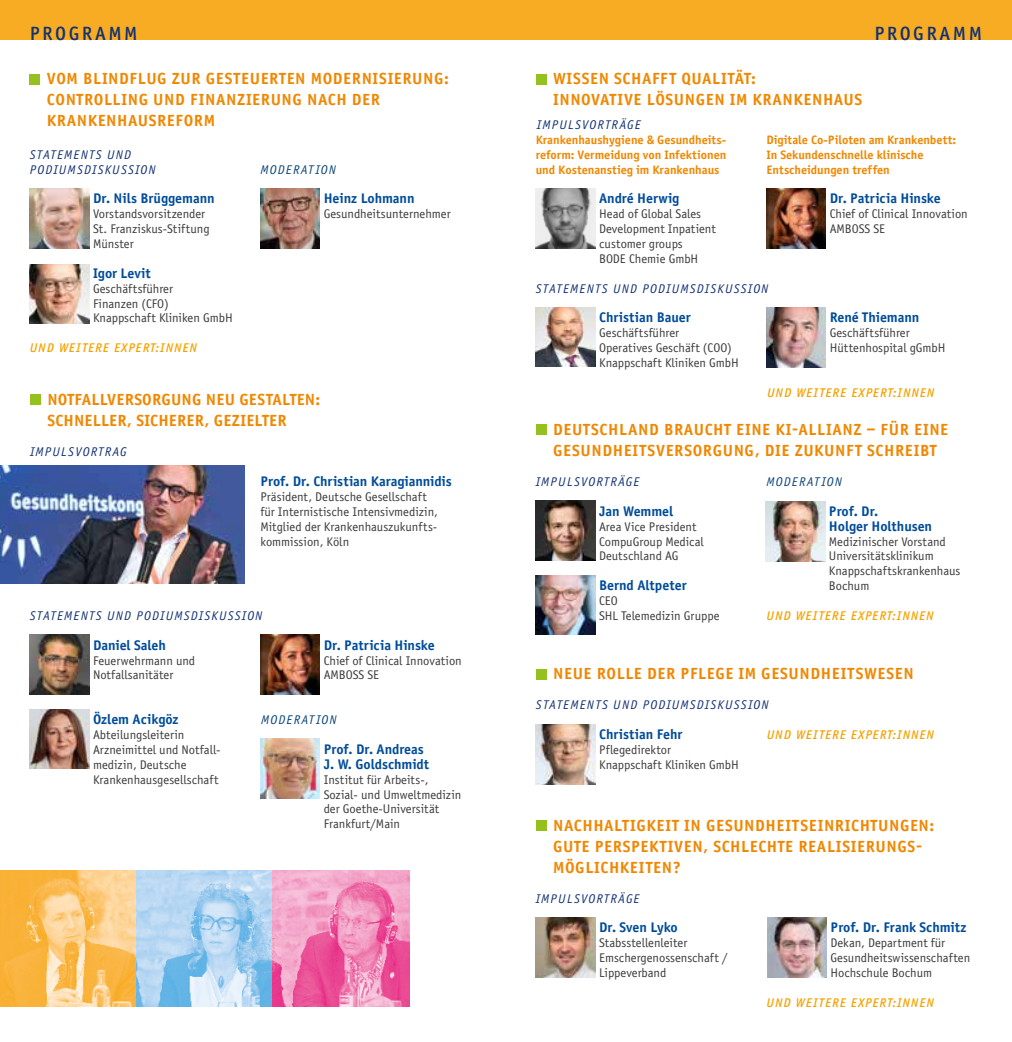
<style>
.page{position:relative;width:1012px;height:1042px;background:#fff}
.page>*{position:absolute;margin:0;border:0;box-sizing:border-box;transform-origin:0 0}
.t1{font:19.25px "Officina Sans Medium ITC";letter-spacing:.13em;color:#123274}
.t2{font:16.1px/21px "Officina Sans Bold ITC";letter-spacing:.035em;color:#f18700}
.t3{font:16.1px/21px "Officina Sans Bold ITC";letter-spacing:.01em;color:#f18700}
.t4{font:14px/14.9px "Officina Sans Bold ITC";letter-spacing:-.005em;color:#004c99}
.t5{font:12.6px/14.9px "Officina Sans ITC";letter-spacing:-.005em;color:#3c3c3b}
.t6{font:italic 12.6px/14.9px "Officina Sans ITC";letter-spacing:.09em;color:#123274}
.t7{font:italic 12.6px "Officina Sans Medium ITC";letter-spacing:.07em;color:#f6a200}
.t8{font:italic 12.6px "Officina Sans ITC";letter-spacing:.09em;color:#0a4479}
.t9{font:12.25px/14.9px "Officina Sans Bold ITC";color:#f18700;text-align:justify}
</style>
<div class="page">
<img style="left:0;top:466px;width:244px;height:118px">
<img style="left:536px;top:501px;width:59px;height:59px">
<div style="left:0;top:0;width:521px;height:40px;background:#f8ac23"></div>
<div style="left:491px;top:0;width:521px;height:40px;background:#f8ac23"></div>
<div style="left:30px;top:394px;width:11px;height:11px;background:#95c11f"></div>
<div style="left:29px;top:74px;width:11px;height:10px;background:#95c11f"></div>
<div style="left:536px;top:74px;width:11px;height:10px;background:#95c11f"></div>
<img style="left:260px;top:739px;width:60px;height:59px">
<img style="left:260px;top:634px;width:60px;height:60px">
<img style="left:30px;top:709px;width:59px;height:59px">
<img style="left:30px;top:634px;width:59px;height:60px">
<img style="left:536px;top:188px;width:59px;height:60px">
<div style="left:536px;top:669px;width:11px;height:10px;background:#95c11f"></div>
<div style="left:536px;top:820px;width:11px;height:11px;background:#95c11f"></div>
<img style="left:536px;top:724px;width:59px;height:60px">
<img style="left:536px;top:917px;width:59px;height:60px">
<img style="left:767px;top:917px;width:60px;height:60px">
<img style="left:30px;top:188px;width:59px;height:60px">
<img style="left:30px;top:264px;width:59px;height:60px">
<img style="left:260px;top:188px;width:60px;height:60px">
<img style="left:766px;top:188px;width:60px;height:60px">
<img style="left:0;top:870px;width:136px;height:137px">
<svg style="left:136px;top:870px;width:137px;height:137px;background:#abd1f0"></svg>
<svg style="left:273px;top:870px;width:136px;height:137px;background:#ef86b6"></svg>
<img style="left:766px;top:502px;width:59px;height:59px">
<img style="left:536px;top:307px;width:59px;height:60px">
<img style="left:766px;top:307px;width:60px;height:60px">
<div style="left:536px;top:424px;width:11px;height:11px;background:#95c11f"></div>
<img style="left:536px;top:575px;width:59px;height:60px">
<h1 class="t1" style="left:30px;top:20px;width:109px">PROGRAMM</h1>
<h1 class="t1" style="left:874px;top:20px;width:109px">PROGRAMM</h1>
<p class="t2" style="left:47px;top:68px;width:404px">VOM BLINDFLUG ZUR GESTEUERTEN MODERNISIERUNG:<br>CONTROLLING UND FINANZIERUNG NACH DER<br>KRANKENHAUSREFORM</p>
<p class="t2" style="left:553px;top:68px;width:311px">WISSEN SCHAFFT QUALITÄT:<br>INNOVATIVE LÖSUNGEN IM KRANKENHAUS</p>
<p class="t6" style="left:537px;top:117px;width:105px">IMPULSVORTRÄGE</p>
<p class="t9" style="left:536px;top:132px;width:192px">Krankenhaushygiene &amp; Gesundheits&shy;reform: Vermeidung von Infektionen und Kostenanstieg im Krankenhaus</p>
<p class="t4" style="left:599px;top:191px;width:82px">André Herwig</p>
<p class="t5" style="left:599px;top:206px;width:118px">Head of Global Sales<br>Development Inpatient customer groups<br>BODE Chemie GmbH</p>
<p class="t9" style="left:766px;top:132px;width:191px;text-align:left">Digitale Co-Piloten am Krankenbett:<br>In Sekundenschnelle klinische<br>Entscheidungen treffen</p>
<p class="t4" style="left:830px;top:191px;width:113px">Dr. Patricia Hinske</p>
<p class="t5" style="left:830px;top:206px;width:140px">Chief of Clinical Innovation<br>AMBOSS SE</p>
<p class="t6" style="left:30px;top:147px;width:127px">STATEMENTS UND<br>PODIUMSDISKUSSION</p>
<p class="t4" style="left:93px;top:191px;width:123px">Dr. Nils Brüggemann</p>
<p class="t5" style="left:93px;top:206px;width:118px">Vorstandsvorsitzender<br>St. Franziskus-Stiftung<br>Münster</p>
<p class="t4" style="left:93px;top:265px;width:59px">Igor Levit</p>
<p class="t5" style="left:93px;top:280px;width:141px">Geschäftsführer<br>Finanzen (CFO)<br>Knappschaft Kliniken GmbH</p>
<p class="t7" style="left:30px;top:340px;width:169px">UND WEITERE EXPERT:INNEN</p>
<p class="t8" style="left:260px;top:161px;width:77px">MODERATION</p>
<p class="t4" style="left:324px;top:191px;width:92px">Heinz Lohmann</p>
<p class="t5" style="left:324px;top:206px;width:129px">Gesundheitsunternehmer</p>
<p class="t6" style="left:536px;top:281px;width:234px">STATEMENTS UND PODIUMSDISKUSSION</p>
<p class="t4" style="left:599px;top:310px;width:93px">Christian Bauer</p>
<p class="t5" style="left:599px;top:325px;width:141px">Geschäftsführer<br>Operatives Geschäft (COO)<br>Knappschaft Kliniken GmbH</p>
<p class="t4" style="left:830px;top:310px;width:91px">René Thiemann</p>
<p class="t5" style="left:830px;top:325px;width:117px">Geschäftsführer<br>Hüttenhospital gGmbH</p>
<p class="t7" style="left:767px;top:384px;width:169px">UND WEITERE EXPERT:INNEN</p>
<p class="t3" style="left:47px;top:388px;width:274px">NOTFALLVERSORGUNG NEU GESTALTEN:<br>SCHNELLER, SICHERER, GEZIELTER</p>
<p class="t2" style="left:553px;top:418px;width:397px">DEUTSCHLAND BRAUCHT EINE KI-ALLIANZ – FÜR EINE<br>GESUNDHEITSVERSORGUNG, DIE ZUKUNFT SCHREIBT</p>
<p class="t6" style="left:30px;top:444px;width:98px">IMPULSVORTRAG</p>
<p class="t4" style="left:260px;top:473px;width:193px">Prof. Dr. Christian Karagiannidis</p>
<p class="t5" style="left:260px;top:489px;width:179px">Präsident, Deutsche Gesellschaft für Internistische Intensivmedizin,<br>Mitglied der Krankenhauszukunfts&shy;kommission, Köln</p>
<p class="t6" style="left:30px;top:608px;width:234px">STATEMENTS UND PODIUMSDISKUSSION</p>
<p class="t4" style="left:93px;top:637px;width:74px">Daniel Saleh</p>
<p class="t5" style="left:93px;top:652px;width:104px">Feuerwehrmann und<br>Notfallsanitäter</p>
<p class="t4" style="left:93px;top:711px;width:87px">Özlem Acikgöz</p>
<p class="t5" style="left:93px;top:727px;width:129px">Abteilungsleiterin<br>Arzneimittel und Notfall&shy;medizin, Deutsche<br>Krankenhausgesellschaft</p>
<p class="t4" style="left:324px;top:637px;width:113px">Dr. Patricia Hinske</p>
<p class="t5" style="left:324px;top:652px;width:140px">Chief of Clinical Innovation<br>AMBOSS SE</p>
<p class="t8" style="left:261px;top:711px;width:77px">MODERATION</p>
<p class="t4" style="left:324px;top:741px;width:107px">Prof. Dr. Andreas<br>J. W. Goldschmidt</p>
<p class="t5" style="left:324px;top:771px;width:139px">Institut für Arbeits-,<br>Sozial- und Umweltmedizin der Goethe-Universität<br>Frankfurt/Main</p>
<p class="t6" style="left:536px;top:474px;width:105px">IMPULSVORTRÄGE</p>
<p class="t4" style="left:599px;top:503px;width:76px">Jan Wemmel</p>
<p class="t5" style="left:599px;top:518px;width:106px">Area Vice President<br>CompuGroup Medical<br>Deutschland AG</p>
<p class="t4" style="left:599px;top:577px;width:89px">Bernd Altpeter</p>
<p class="t5" style="left:599px;top:593px;width:122px">CEO<br>SHL Telemedizin Gruppe</p>
<p class="t8" style="left:766px;top:473px;width:77px">MODERATION</p>
<p class="t4" style="left:829px;top:503px;width:105px">Prof. Dr.<br>Holger Holthusen</p>
<p class="t5" style="left:829px;top:533px;width:133px">Medizinischer Vorstand<br>Universitätsklinikum<br>Knappschaftskrankenhaus<br>Bochum</p>
<p class="t7" style="left:766px;top:607px;width:169px">UND WEITERE EXPERT:INNEN</p>
<p class="t2" style="left:553px;top:663px;width:362px">NEUE ROLLE DER PFLEGE IM GESUNDHEITSWESEN</p>
<p class="t6" style="left:536px;top:697px;width:234px">STATEMENTS UND PODIUMSDISKUSSION</p>
<p class="t4" style="left:599px;top:726px;width:85px">Christian Fehr</p>
<p class="t5" style="left:599px;top:742px;width:141px">Pflegedirektor<br>Knappschaft Kliniken GmbH</p>
<p class="t7" style="left:767px;top:726px;width:169px">UND WEITERE EXPERT:INNEN</p>
<p class="t2" style="left:553px;top:814px;width:383px">NACHHALTIGKEIT IN GESUNDHEITSEINRICHTUNGEN:<br>GUTE PERSPEKTIVEN, SCHLECHTE REALISIERUNGS-<br>MÖGLICHKEITEN?</p>
<p class="t6" style="left:536px;top:890px;width:105px">IMPULSVORTRÄGE</p>
<p class="t4" style="left:599px;top:919px;width:80px">Dr. Sven Lyko</p>
<p class="t5" style="left:599px;top:935px;width:130px">Stabsstellenleiter<br>Emschergenossenschaft /<br>Lippeverband</p>
<p class="t4" style="left:830px;top:919px;width:138px">Prof. Dr. Frank Schmitz</p>
<p class="t5" style="left:830px;top:935px;width:141px">Dekan, Department für<br>Gesundheitswissenschaften<br>Hochschule Bochum</p>
<p class="t7" style="left:767px;top:994px;width:169px">UND WEITERE EXPERT:INNEN</p>
</div>
